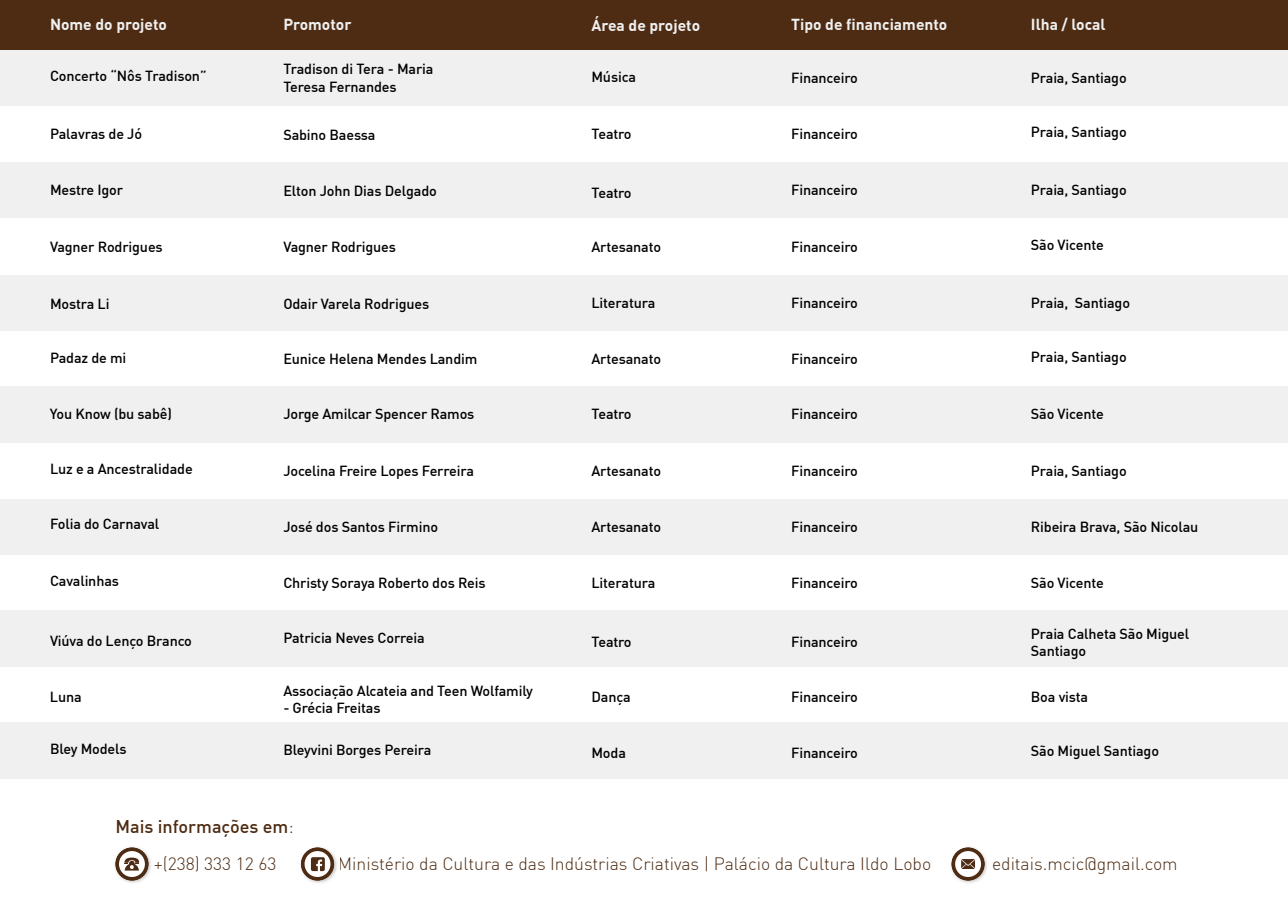
<style>
.page{position:relative;width:1288px;height:912px;background:#fff}
.page>*{position:absolute;margin:0;border:0;box-sizing:border-box;transform-origin:0 0}
.t1{font:500 18.06px "DIN Pro";color:#4e2c13}
.t2{font:300 17.56px "DIN Pro";color:#4e2c13}
.t3{font:700 15.62px "DIN Pro";color:#f0f0f0}
.t4{font:500 14.38px/17.2px "DIN Pro";letter-spacing:-.01em;color:#000}
.s1{font-weight:300}
</style>
<div class="page">
<div style="left:0;top:0;width:1288px;height:50px;background:#4e2c13"></div>
<div style="left:0;top:50px;width:1288px;height:56px;background:#f0f0f0"></div>
<div style="left:0;top:162px;width:1288px;height:57px;background:#f0f0f0"></div>
<div style="left:0;top:275px;width:1288px;height:56px;background:#f0f0f0"></div>
<div style="left:0;top:386px;width:1288px;height:57px;background:#f0f0f0"></div>
<div style="left:0;top:499px;width:1288px;height:56px;background:#f0f0f0"></div>
<div style="left:0;top:610px;width:1288px;height:57px;background:#f0f0f0"></div>
<img style="left:124px;top:856px;width:27px;height:27px">
<svg style="left:115px;top:847px;width:33px;height:33px"></svg>
<img style="left:960px;top:880px;width:19px;height:3px">
<svg style="left:951px;top:847px;width:36px;height:33px"></svg>
<img style="left:300px;top:856px;width:37px;height:27px">
<svg style="left:301px;top:847px;width:33px;height:33px"></svg>
<div style="left:0;top:722px;width:1288px;height:56px;background:#f0f0f0"></div>
<p class="t3" style="left:50px;top:14px;width:118px">Nome do projeto</p>
<p class="t3" style="left:283px;top:14px;width:70px">Promotor</p>
<p class="t3" style="left:591px;top:15px;width:110px">Área de projeto</p>
<p class="t3" style="left:791px;top:14px;width:158px">Tipo de financiamento</p>
<p class="t3" style="left:1031px;top:14px;width:76px">Ilha / local</p>
<p class="t4" style="left:50px;top:67px;width:158px">Concerto “Nôs Tradison”</p>
<p class="t4" style="left:283px;top:60px;width:152px">Tradison di Tera - Maria<br>Teresa Fernandes</p>
<p class="t4" style="left:591px;top:67px;width:46px">Música</p>
<p class="t4" style="left:791px;top:68px;width:68px">Financeiro</p>
<p class="t4" style="left:1031px;top:68px;width:97px">Praia, Santiago</p>
<p class="t4" style="left:50px;top:125px;width:94px">Palavras de Jó</p>
<p class="t4" style="left:283px;top:126px;width:94px">Sabino Baessa</p>
<p class="t4" style="left:591px;top:125px;width:42px">Teatro</p>
<p class="t4" style="left:791px;top:125px;width:68px">Financeiro</p>
<p class="t4" style="left:1031px;top:123px;width:97px">Praia, Santiago</p>
<p class="t4" style="left:50px;top:181px;width:75px">Mestre Igor</p>
<p class="t4" style="left:283px;top:182px;width:155px">Elton John Dias Delgado</p>
<p class="t4" style="left:591px;top:183px;width:42px">Teatro</p>
<p class="t4" style="left:791px;top:181px;width:68px">Financeiro</p>
<p class="t4" style="left:1031px;top:181px;width:97px">Praia, Santiago</p>
<p class="t4" style="left:50px;top:238px;width:114px">Vagner Rodrigues</p>
<p class="t4" style="left:283px;top:237px;width:114px">Vagner Rodrigues</p>
<p class="t4" style="left:591px;top:237px;width:71px">Artesanato</p>
<p class="t4" style="left:791px;top:237px;width:68px">Financeiro</p>
<p class="t4" style="left:1031px;top:236px;width:74px">São Vicente</p>
<p class="t4" style="left:50px;top:294px;width:61px">Mostra Li</p>
<p class="t4" style="left:283px;top:295px;width:147px">Odair Varela Rodrigues</p>
<p class="t4" style="left:591px;top:293px;width:66px">Literatura</p>
<p class="t4" style="left:791px;top:293px;width:68px">Financeiro</p>
<p class="t4" style="left:1031px;top:293px;width:101px">Praia, Santiago</p>
<p class="t4" style="left:50px;top:348px;width:78px">Padaz de mi</p>
<p class="t4" style="left:283px;top:350px;width:196px">Eunice Helena Mendes Landim</p>
<p class="t4" style="left:591px;top:350px;width:71px">Artesanato</p>
<p class="t4" style="left:791px;top:350px;width:68px">Financeiro</p>
<p class="t4" style="left:1031px;top:347px;width:97px">Praia, Santiago</p>
<p class="t4" style="left:50px;top:405px;width:124px">You Know (bu sabê)</p>
<p class="t4" style="left:283px;top:404px;width:193px">Jorge Amilcar Spencer Ramos</p>
<p class="t4" style="left:591px;top:405px;width:42px">Teatro</p>
<p class="t4" style="left:791px;top:405px;width:68px">Financeiro</p>
<p class="t4" style="left:1031px;top:405px;width:74px">São Vicente</p>
<p class="t4" style="left:50px;top:460px;width:144px">Luz e a Ancestralidade</p>
<p class="t4" style="left:283px;top:461px;width:192px">Jocelina Freire Lopes Ferreira</p>
<p class="t4" style="left:591px;top:461px;width:71px">Artesanato</p>
<p class="t4" style="left:791px;top:461px;width:68px">Financeiro</p>
<p class="t4" style="left:1031px;top:461px;width:97px">Praia, Santiago</p>
<p class="t4" style="left:50px;top:514px;width:111px">Folia do Carnaval</p>
<p class="t4" style="left:283px;top:517px;width:156px">José dos Santos Firmino</p>
<p class="t4" style="left:591px;top:517px;width:71px">Artesanato</p>
<p class="t4" style="left:791px;top:517px;width:68px">Financeiro</p>
<p class="t4" style="left:1031px;top:517px;width:169px">Ribeira Brava, São Nicolau</p>
<p class="t4" style="left:50px;top:572px;width:70px">Cavalinhas</p>
<p class="t4" style="left:283px;top:574px;width:204px">Christy Soraya Roberto dos Reis</p>
<p class="t4" style="left:591px;top:574px;width:66px">Literatura</p>
<p class="t4" style="left:791px;top:574px;width:68px">Financeiro</p>
<p class="t4" style="left:1031px;top:574px;width:74px">São Vicente</p>
<p class="t4" style="left:50px;top:631px;width:143px">Viúva do Lenço Branco</p>
<p class="t4" style="left:283px;top:629px;width:143px">Patricia Neves Correia</p>
<p class="t4" style="left:591px;top:632px;width:42px">Teatro</p>
<p class="t4" style="left:791px;top:632px;width:68px">Financeiro</p>
<p class="t4" style="left:1031px;top:624px;width:160px">Praia Calheta São Miguel<br>Santiago</p>
<p class="t4" style="left:50px;top:688px;width:33px">Luna</p>
<p class="t4" style="left:283px;top:681px;width:251px">Associação Alcateia and Teen Wolfamily</p>
<p class="t4" style="left:283px;top:699px;width:99px">- Grécia Freitas</p>
<p class="t4" style="left:591px;top:688px;width:41px">Dança</p>
<p class="t4" style="left:791px;top:688px;width:68px">Financeiro</p>
<p class="t4" style="left:1031px;top:688px;width:59px">Boa vista</p>
<p class="t4" style="left:50px;top:740px;width:78px">Bley Models</p>
<p class="t4" style="left:283px;top:741px;width:149px">Bleyvini Borges Pereira</p>
<p class="t4" style="left:591px;top:744px;width:36px">Moda</p>
<p class="t4" style="left:791px;top:744px;width:68px">Financeiro</p>
<p class="t4" style="left:1031px;top:741px;width:130px">São Miguel Santiago</p>
<p class="t1" style="left:115px;top:815px;width:180px">Mais informações em<span class="s1">:</span></p>
<p class="t2" style="left:154px;top:852px;width:124px">+(238) 333 12 63</p>
<p class="t2" style="left:338px;top:852px;width:595px">Ministério da Cultura e das Indústrias Criativas | Palácio da Cultura Ildo Lobo</p>
<p class="t2" style="left:992px;top:852px;width:187px">editais.mcic@gmail.com</p>
</div>
